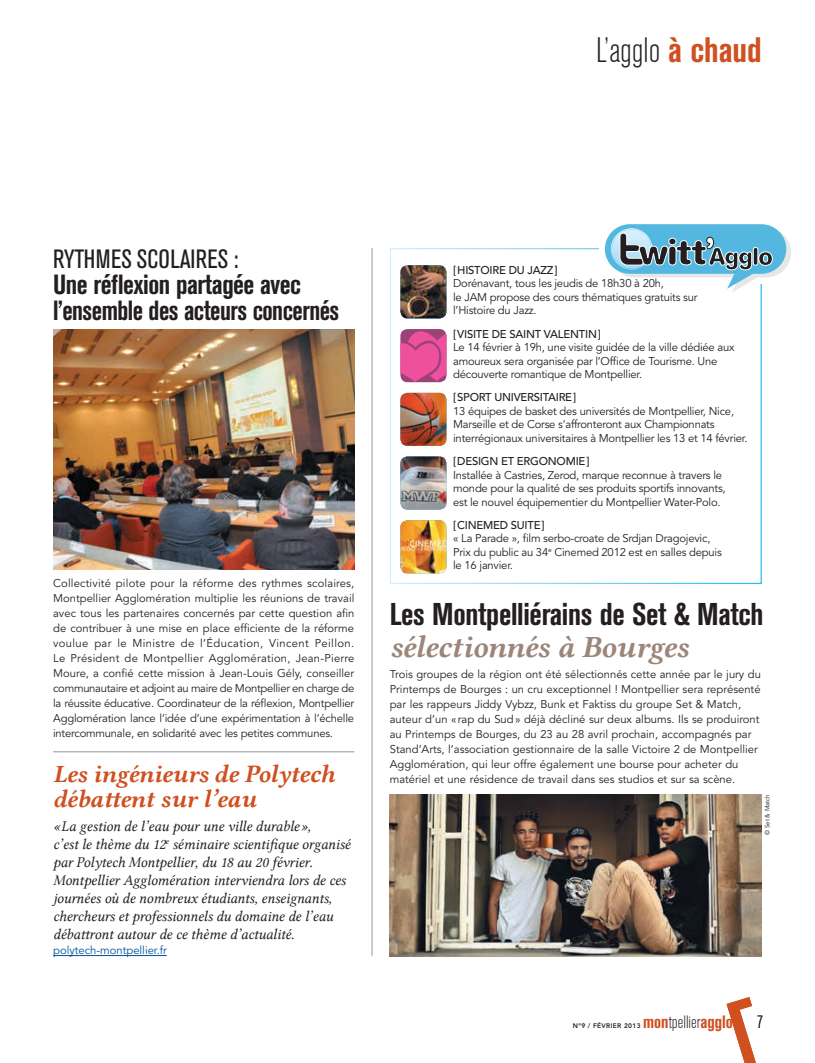
<style>
.page{position:relative;width:815px;height:1063px;background:#fff}
.page>*{position:absolute;margin:0;border:0;box-sizing:border-box;transform-origin:0 0}
.t1{font:300 condensed 35px "Akzidenz Grotesk BE";color:#231f20}
.t2{font:700 condensed 31.25px "Akzidenz Grotesk BE";letter-spacing:-.01em;color:#231f20}
.t3{font:31.25px "Lin Libertine BI";letter-spacing:-.01em;color:#9b8679}
.t4{font:700 condensed 27.5px/26.2px "Akzidenz Grotesk BE";letter-spacing:-.02em;color:#231f20}
.t5{font:condensed 26.25px "Akzidenz Grotesk BE";color:#231f20}
.t6{font:25px/25px "Lin Libertine BI";letter-spacing:-.01em;color:#d05020}
.t7{font:700 condensed 17.75px "Akzidenz Grotesk BE";color:#d05020}
.t8{font:300 condensed 17.75px "Akzidenz Grotesk BE";color:#231f20}
.t9{font:15px/18px "Lin Libertine I";letter-spacing:-.01em;color:#231f20}
.t10{font:11.25px/13.5px "Avenir";letter-spacing:-.02em;color:#231f20}
.t11{font:11.25px/15px "Avenir";color:#231f20}
.infos_Agglo_c_nous{font:11.25px "Avenir";color:#01519b}
.t12{font:800 6.62px "Avenir";letter-spacing:.05em;color:#231f20}
.t13{font:6.25px "Avenir";color:#231f20}
.s1{font-weight:700;color:#d05020}
.s2{font-weight:500}
.s3{font-weight:300;color:#231f20}
</style>
<div class="page">
<svg style="left:727px;top:997px;width:29px;height:66px"></svg>
<hr style="left:53px;top:752px;width:301px;height:1px;background:#939598">
<hr style="left:372px;top:248px;width:1px;height:708px;background:#939598">
<img style="left:400px;top:265px;width:46px;height:53px">
<svg style="left:400px;top:329px;width:46px;height:53px;background:#d74f94"></svg>
<img style="left:400px;top:393px;width:46px;height:53px">
<img style="left:400px;top:456px;width:46px;height:54px">
<img style="left:400px;top:520px;width:46px;height:53px">
<svg style="left:605px;top:224px;width:186px;height:68px"></svg>
<hr style="left:53px;top:955px;width:114px;height:1px;background:#01519b">
<img style="left:53px;top:329px;width:301px;height:241px">
<img style="left:390px;top:794px;width:372px;height:163px">
<h1 class="t1" style="left:596px;top:31px;width:167px">L’agglo <span class="s1">à chaud</span></h1>
<p class="t5" style="left:53px;top:244px;width:187px">RYTHMES SCOLAIRES :</p>
<p class="t4" style="left:53px;top:272px;width:288px">Une réflexion partagée avec l’ensemble des acteurs concernés</p>
<p class="t10" style="left:53px;top:576px;width:303px;line-height:15px;text-align:justify">Collectivité pilote pour la réforme des rythmes scolaires, Montpellier Agglomération multiplie les réunions de travail avec tous les partenaires concernés par cette question afin de contribuer à une mise en place efficiente de la réforme voulue par le Ministre de l’Éducation, Vincent Peillon.<br>Le Président de Montpellier Agglomération, Jean-Pierre Moure, a confié cette mission à Jean-Louis Gély, conseiller communautaire et adjoint au maire de Montpellier en charge de la réussite éducative. Coordinateur de la réflexion, Montpellier Agglomération lance l’idée d’une expérimentation à l’échelle intercommunale, en solidarité avec les petites communes.</p>
<p class="t6" style="left:53px;top:761px;width:284px">Les ingénieurs de Polytech débattent sur l’eau</p>
<p class="t9" style="left:53px;top:817px;width:299px">« La gestion de l’eau pour une ville durable »,<br>c’est le thème du 12<sup>e</sup> séminaire scientifique organisé par Polytech Montpellier, du 18 au 20 février.<br>Montpellier Agglomération interviendra lors de ces journées où de nombreux étudiants, enseignants, chercheurs et professionnels du domaine de l’eau débattront autour de ce thème d’actualité.</p>
<p class="infos_Agglo_c_nous" style="left:53px;top:943px;width:115px">polytech-montpellier.fr</p>
<p class="t10" style="left:453px;top:264px;width:246px"><span class="s2">[HISTOIRE DU JAZZ]<br></span>Dorénavant, tous les jeudis de 18h30 à 20h,<br>le JAM propose des cours thématiques gratuits sur l’Histoire du Jazz.</p>
<p class="t10" style="left:453px;top:327px;width:283px"><span class="s2">[VISITE DE SAINT VALENTIN]<br></span>Le 14 février à 19h, une visite guidée de la ville dédiée aux amoureux sera organisée par l’Office de Tourisme. Une découverte romantique de Montpellier.</p>
<p class="t10" style="left:453px;top:391px;width:296px"><span class="s2">[SPORT UNIVERSITAIRE]<br></span>13 équipes de basket des universités de Montpellier, Nice, Marseille et de Corse s’affronteront aux Championnats interrégionaux universitaires à Montpellier les 13 et 14 février.</p>
<p class="t10" style="left:453px;top:455px;width:274px"><span class="s2">[DESIGN ET ERGONOMIE]<br></span>Installée à Castries, Zerod, marque reconnue à travers le monde pour la qualité de ses produits sportifs innovants, est le nouvel équipementier du Montpellier Water-Polo.</p>
<p class="t10" style="left:453px;top:519px;width:270px"><span class="s2">[CINEMED SUITE]<br></span>« La Parade », film serbo-croate de Srdjan Dragojevic, Prix du public au 34<sup>e</sup> Cinemed 2012 est en salles depuis le 16 janvier.</p>
<p class="t2" style="left:390px;top:597px;width:375px">Les Montpelliérains de Set &amp; Match</p>
<p class="t3" style="left:390px;top:625px;width:300px">sélectionnés à Bourges</p>
<p class="t11" style="left:390px;top:667px;width:373px">Trois groupes de la région ont été sélectionnés cette année par le jury du Printemps de Bourges : un cru exceptionnel ! Montpellier sera représenté par les rappeurs Jiddy Vybzz, Bunk et Faktiss du groupe Set &amp; Match, auteur d’un « rap du Sud» déjà décliné sur deux albums. Ils se produiront au Printemps de Bourges, du 23 au 28 avril prochain, accompagnés par Stand’Arts, l’association gestionnaire de la salle Victoire 2 de Montpellier Agglomération, qui leur offre également une bourse pour acheter du matériel et une résidence de travail dans ses studios et sur sa scène.</p>
<p class="t13" style="left:764px;top:835px;width:43px;rotate:-90deg">© Set &amp; Match</p>
<p class="t12" style="left:573px;top:1021px;width:69px">N°9 / FÉVRIER 2013</p>
<h3 class="t7" style="left:643px;top:1011px;width:91px">mon<span class="s3">tpellier</span>agglo</h3>
<p class="t8" style="left:757px;top:1012px;width:8px">7</p>
</div>
